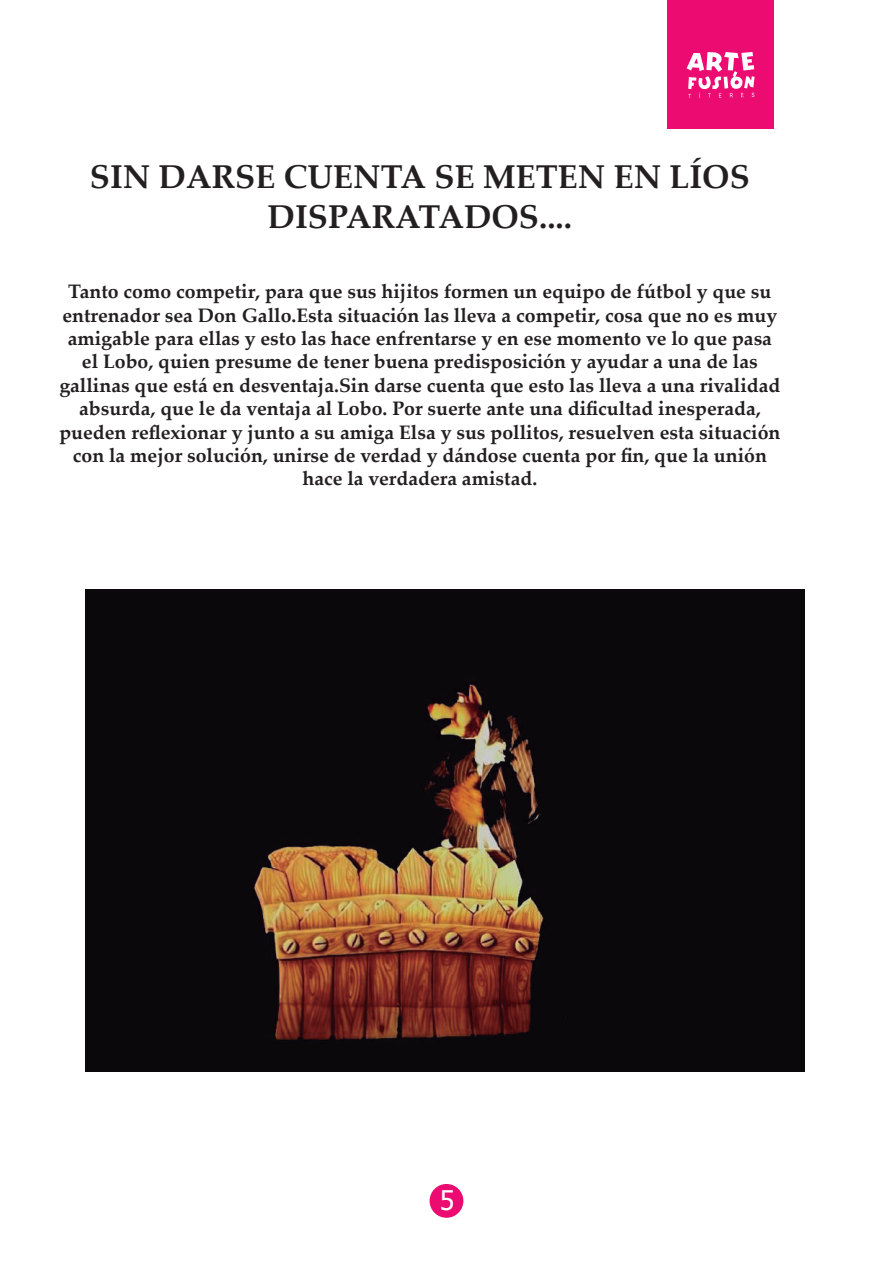
<style>
.page{position:relative;width:893px;height:1263px;background:#fff}
.page>*{position:absolute;margin:0;border:0;box-sizing:border-box;transform-origin:0 0}
.t1{font:700 33px/39.6px "Palatino Linotype";color:#231f20;text-align:center}
.t2{font:27px "Tahoma";color:#fff}
.t3{font:700 19.5px/23.4px "Palatino Linotype";color:#231f20;text-align:center}
</style>
<div class="page">
<div style="left:430px;top:1184px;width:33px;height:34px;background:#ec0b70;border-radius:50%"></div>
<div style="left:667px;top:0;width:107px;height:129px;background:#ec0b70"></div>
<svg style="left:687px;top:52px;width:68px;height:46px"></svg>
<img style="left:85px;top:589px;width:720px;height:482px">
<h1 class="t1" style="left:90px;top:156px;width:661px">SIN DARSE CUENTA SE METEN EN LÍOS<br>DISPARATADOS....</h1>
<p class="t3" style="left:59px;top:279px;width:723px">Tanto como competir, para que sus hijitos formen un equipo de fútbol y que su entrenador sea Don Gallo.Esta situación las lleva a competir, cosa que no es muy amigable para ellas y esto las hace enfrentarse y en ese momento ve lo que pasa el Lobo, quien presume de tener buena predisposición y ayudar a una de las gallinas que está en desventaja.Sin darse cuenta que esto las lleva a una rivalidad absurda, que le da ventaja al Lobo. Por suerte ante una dificultad inesperada, pueden reflexionar y junto a su amiga Elsa y sus pollitos, resuelven esta situación con la mejor solución, unirse de verdad y dándose cuenta por fin, que la unión hace la verdadera amistad.</p>
<h2 class="t2" style="left:440px;top:1182px;width:16px">5</h2>
</div>
